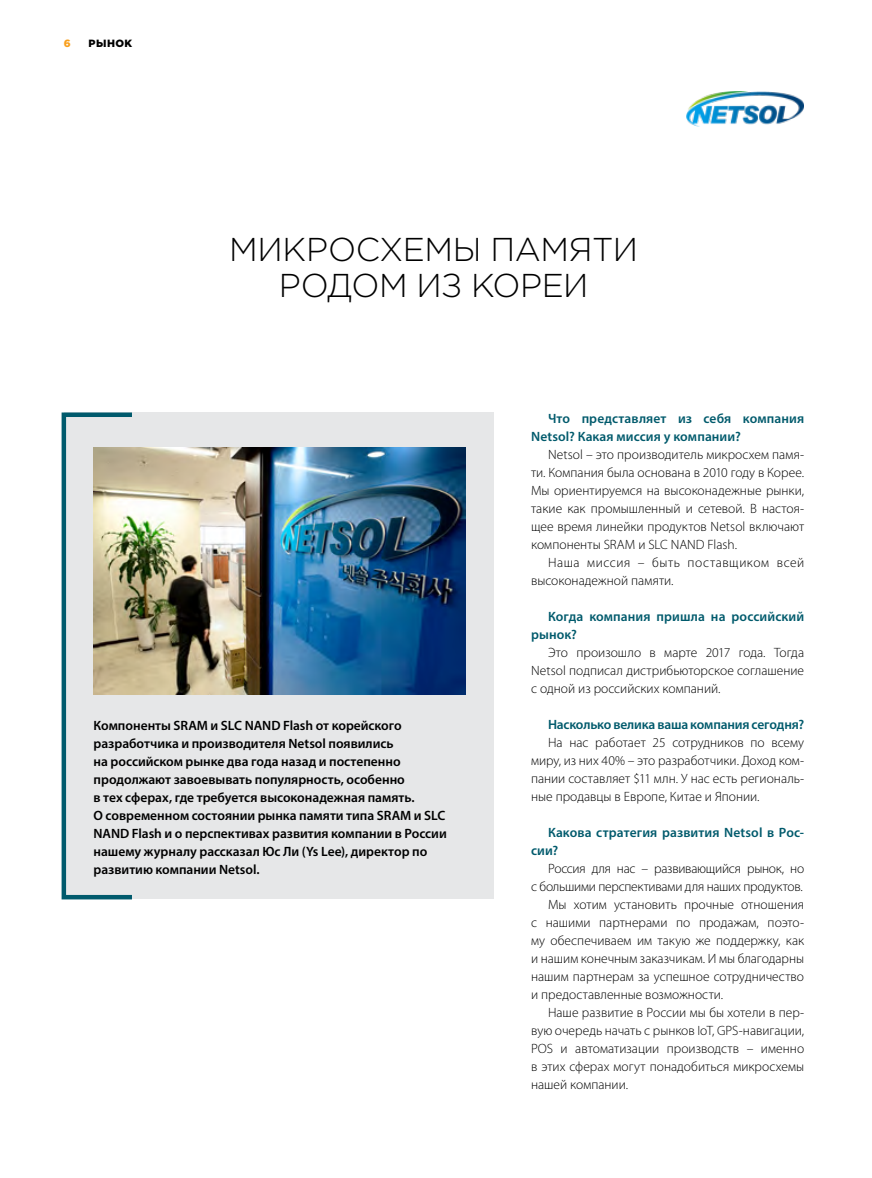
<style>
.page{position:relative;width:872px;height:1178px;background:#fff}
.page>*{position:absolute;margin:0;border:0;box-sizing:border-box;transform-origin:0 0}
.t1{font:300 33px/36px "Gotham Pro";letter-spacing:-.015em;color:#000;text-align:center}
.t2{font:300 13.5px/18px "Myriad Pro";color:#000;text-align:justify}
.t3{font:600 13.5px/18px "Myriad Pro";color:#000}
.t4{font:600 13.5px/18px "Myriad Pro";letter-spacing:.005em;color:#005a6c}
.t5{font:300 13.5px "Myriad Pro";letter-spacing:-.02em;color:#000}
.t6{font:300 13.5px/18px "Myriad Pro";letter-spacing:.035em;color:#000}
.t7{font:600 13.5px "Myriad Pro";letter-spacing:-.015em;color:#005a6c}
.t8{font:900 10.5px "Gotham Pro";letter-spacing:.04em;color:#000}
.t9{font:900 10.5px "Gotham Pro";color:#f99f1c}
</style>
<div class="page">
<div style="left:64px;top:412px;width:429px;height:487px;background:#e6e7e8"></div>
<div style="left:62px;top:412px;width:72px;height:487px;border:4px solid #005a6c"></div>
<img style="left:94px;top:448px;width:372px;height:246px">
<img style="left:686px;top:92px;width:118px;height:35px">
<p class="t9" style="left:64px;top:37px;width:8px">6</p>
<p class="t8" style="left:89px;top:37px;width:45px">РЫНОК</p>
<h1 class="t1" style="left:229px;top:231px;width:410px">МИКРОСХЕМЫ ПАМЯТИ<br>РОДОМ ИЗ КОРЕИ</h1>
<p class="t3" style="left:94px;top:716px;width:355px">Компоненты SRAM и SLC NAND Flash от корейского разработчика и производителя Netsol появились<br>на российском рынке два года назад и постепенно продолжают завоевывать популярность, особенно<br>в тех сферах, где требуется высоконадежная память.<br>О современном состоянии рынка памяти типа SRAM и SLC NAND Flash и о перспективах развития компании в России нашему журналу рассказал Юс Ли (Ys Lee), директор по развитию компании Netsol.</p>
<p class="t4" style="left:531px;top:409px;width:274px;text-indent:17px">Что представляет из себя компания<br>Netsol? Какая миссия у компании?</p>
<p class="t2" style="left:531px;top:445px;width:274px;text-indent:17px">Netsol – это производитель микросхем памя&shy;ти. Компания была основана в 2010 году в Корее.<br>Мы ориентируемся на высоконадежные рынки, такие как промышленный и сетевой. В настоя&shy;щее время линейки продуктов Netsol включают компоненты SRAM и SLC NAND Flash.</p>
<p class="t6" style="left:531px;top:553px;width:275px;text-indent:17px">Наша миссия – быть поставщиком всей высоконадежной памяти.</p>
<p class="t4" style="left:531px;top:607px;width:274px;text-indent:17px">Когда компания пришла на российский рынок?</p>
<p class="t2" style="left:531px;top:643px;width:274px;text-indent:17px">Это произошло в марте 2017 года. Тогда Netsol подписал дистрибьюторское соглашение с одной из российских компаний.</p>
<p class="t7" style="left:548px;top:716px;width:257px">Насколько велика ваша компания сегодня?</p>
<p class="t2" style="left:531px;top:733px;width:274px;text-indent:17px">На нас работает 25 сотрудников по всему миру, из них 40% – это разработчики. Доход ком&shy;пании составляет $11 млн. У нас есть региональ&shy;ные продавцы в Европе, Китае и Японии.</p>
<p class="t4" style="left:531px;top:823px;width:274px;text-indent:17px">Какова стратегия развития Netsol в Рос&shy;сии?</p>
<p class="t5" style="left:548px;top:860px;width:257px">Россия для нас – развивающийся рынок, но</p>
<p class="t5" style="left:531px;top:878px;width:273px">с большими перспективами для наших продуктов.</p>
<p class="t2" style="left:548px;top:895px;width:257px">Мы хотим установить прочные отношения</p>
<p class="t2" style="left:531px;top:913px;width:274px">с нашими партнерами по продажам, поэто-</p>
<p class="t2" style="left:531px;top:931px;width:274px">му обеспечиваем им такую же поддержку, как</p>
<p class="t2" style="left:531px;top:949px;width:274px">и нашим конечным заказчикам. И мы благодарны</p>
<p class="t2" style="left:531px;top:967px;width:274px">нашим партнерам за успешное сотрудничество</p>
<p class="t2" style="left:531px;top:985px;width:194px">и предоставленные возможности.</p>
<p class="t2" style="left:548px;top:1003px;width:257px">Наше развитие в России мы бы хотели в пер-</p>
<p class="t2" style="left:531px;top:1021px;width:275px">вую очередь начать с рынков IoT, GPS-навигации,</p>
<p class="t2" style="left:531px;top:1039px;width:274px">POS и автоматизации производств – именно</p>
<p class="t2" style="left:531px;top:1057px;width:275px">в этих сферах могут понадобиться микросхемы</p>
<p class="t2" style="left:531px;top:1075px;width:98px">нашей компании.</p>
</div>
